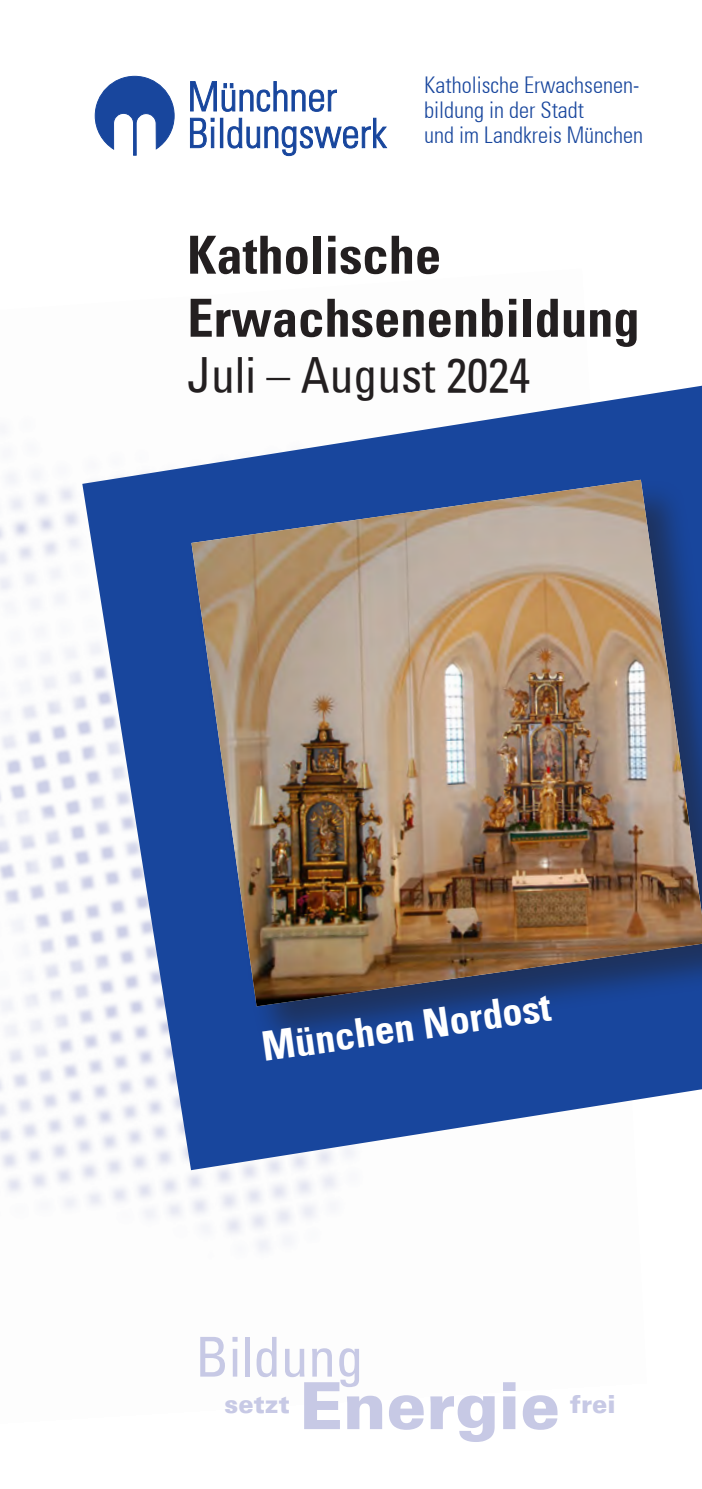
<style>
.page{position:relative;width:702px;height:1489px;background:#fff}
.page>*{position:absolute;margin:0;border:0;box-sizing:border-box;transform-origin:0 0}
.t1{font:900 65px "Univers LT";color:#c7c9e5}
.t2{font:condensed 55px "Univers";color:#c7c9e5}
.Dekanat{font:700 condensed 52.5px "Univers";color:#231f20}
.SH_Titel{font:condensed 47.5px "Univers";color:#231f20}
.Dekanat-2{font:700 condensed 40px "Univers";color:#fff}
.t3{font:900 25px "Univers LT";color:#c7c9e5}
.t4{font:300 condensed 22.5px/25px "Univers";color:#18469d}
</style>
<div class="page">
<img style="left:0;top:473px;width:336px;height:779px">
<svg style="left:82px;top:386px;width:620px;height:784px;fill:#18469d"></svg>
<svg style="left:95px;top:75px;width:79px;height:81px"></svg>
<svg style="left:190px;top:118px;width:24px;height:30px"></svg>
<div style="left:220px;top:118px;width:3px;height:30px;border:1px solid #18469d"></div>
<svg style="left:227px;top:118px;width:160px;height:38px"></svg>
<svg style="left:190px;top:81px;width:147px;height:31px"></svg>
<div style="left:191px;top:479px;width:511px;height:570px;background:#231f20;opacity:.5"></div>
<img style="left:191px;top:480px;width:511px;height:526px">
<p class="t4" style="left:424px;top:72px;width:216px">Katholische Erwachsenen-</p>
<p class="t4" style="left:424px;top:97px;width:220px">bildung in der Stadt<br>und im Landkreis München</p>
<p class="Dekanat" style="left:187px;top:223px;width:255px">Katholische</p>
<p class="Dekanat" style="left:187px;top:286px;width:454px">Erwachsenenbildung</p>
<p class="SH_Titel" style="left:187px;top:345px;width:344px">Juli – August 2024</p>
<p class="Dekanat-2" style="left:259px;top:1022px;width:293px;rotate:-8deg">München Nordost</p>
<p class="t2" style="left:195px;top:1321px;width:170px">Bildung</p>
<p class="t3" style="left:224px;top:1387px;width:67px">setzt</p>
<p class="t1" style="left:299px;top:1364px;width:262px">Energie</p>
<p class="t3" style="left:570px;top:1387px;width:47px">frei</p>
</div>
